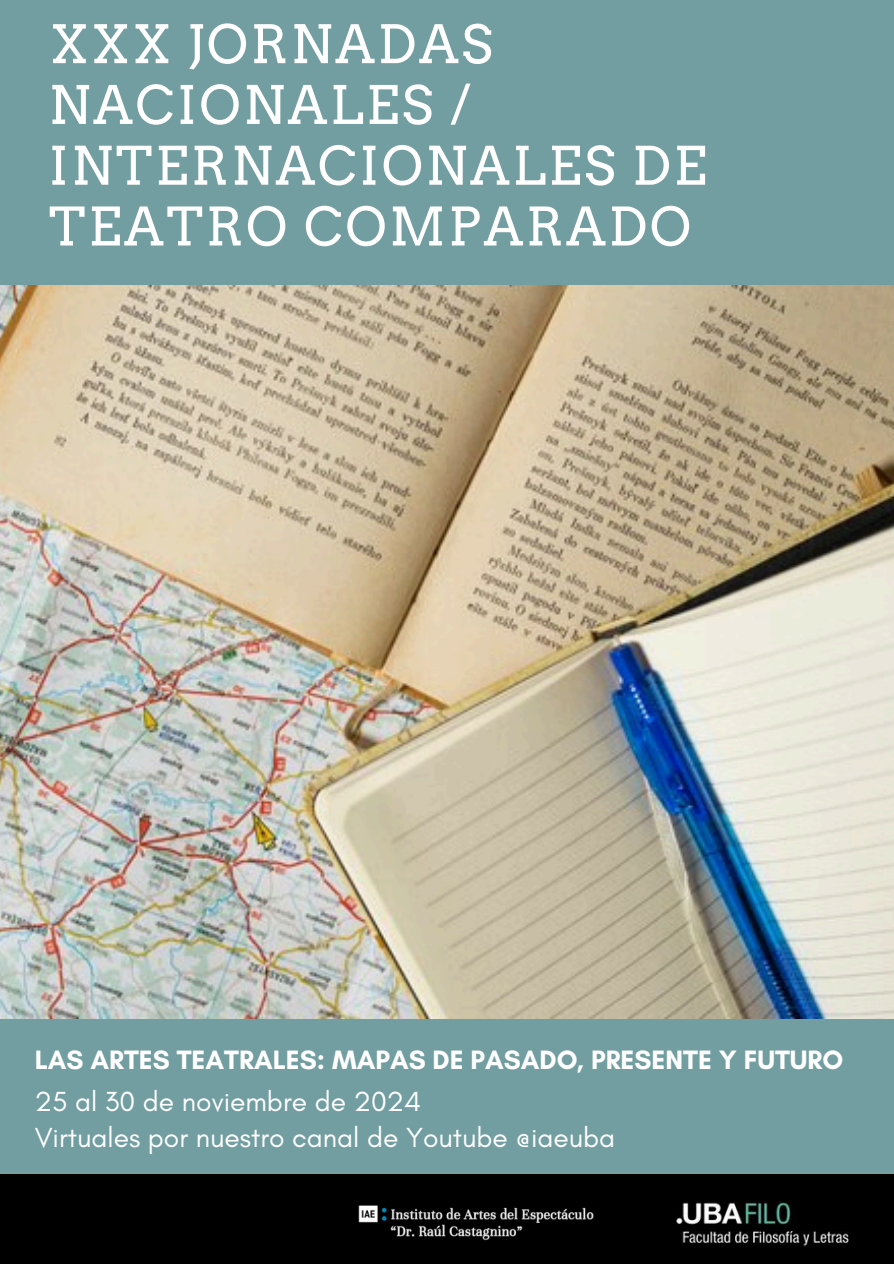
<style>
.page{position:relative;width:894px;height:1264px;background:#fff}
.page>*{position:absolute;margin:0;border:0;box-sizing:border-box;transform-origin:0 0}
.t1{font:52.65px/60.8px "Arvo";letter-spacing:.05em;color:#fff}
.t2{font:28.2px "Glacial Indifference";color:#fff}
.t3{font:700 27.15px "Glacial Indifference";color:#fff}
</style>
<div class="page">
<div style="left:0;top:0;width:893px;height:1263px;background:#729ea1"></div>
<img style="left:0;top:286px;width:893px;height:732px">
<img style="left:621px;top:1174px;width:272px;height:89px">
<div style="left:0;top:1174px;width:621px;height:89px;background:#000"></div>
<img style="left:358px;top:1205px;width:236px;height:36px">
<p class="t1" style="left:49px;top:14px;width:659px">XXX JORNADAS<br>NACIONALES /<br>INTERNACIONALES DE<br>TEATRO COMPARADO</p>
<p class="t3" style="left:35px;top:1043px;width:810px">LAS ARTES TEATRALES: MAPAS DE PASADO, PRESENTE Y FUTURO</p>
<p class="t2" style="left:35px;top:1084px;width:388px">25 al 30 de noviembre de 2024</p>
<p class="t2" style="left:35px;top:1120px;width:582px">Virtuales por nuestro canal de Youtube @iaeuba</p>
</div>
